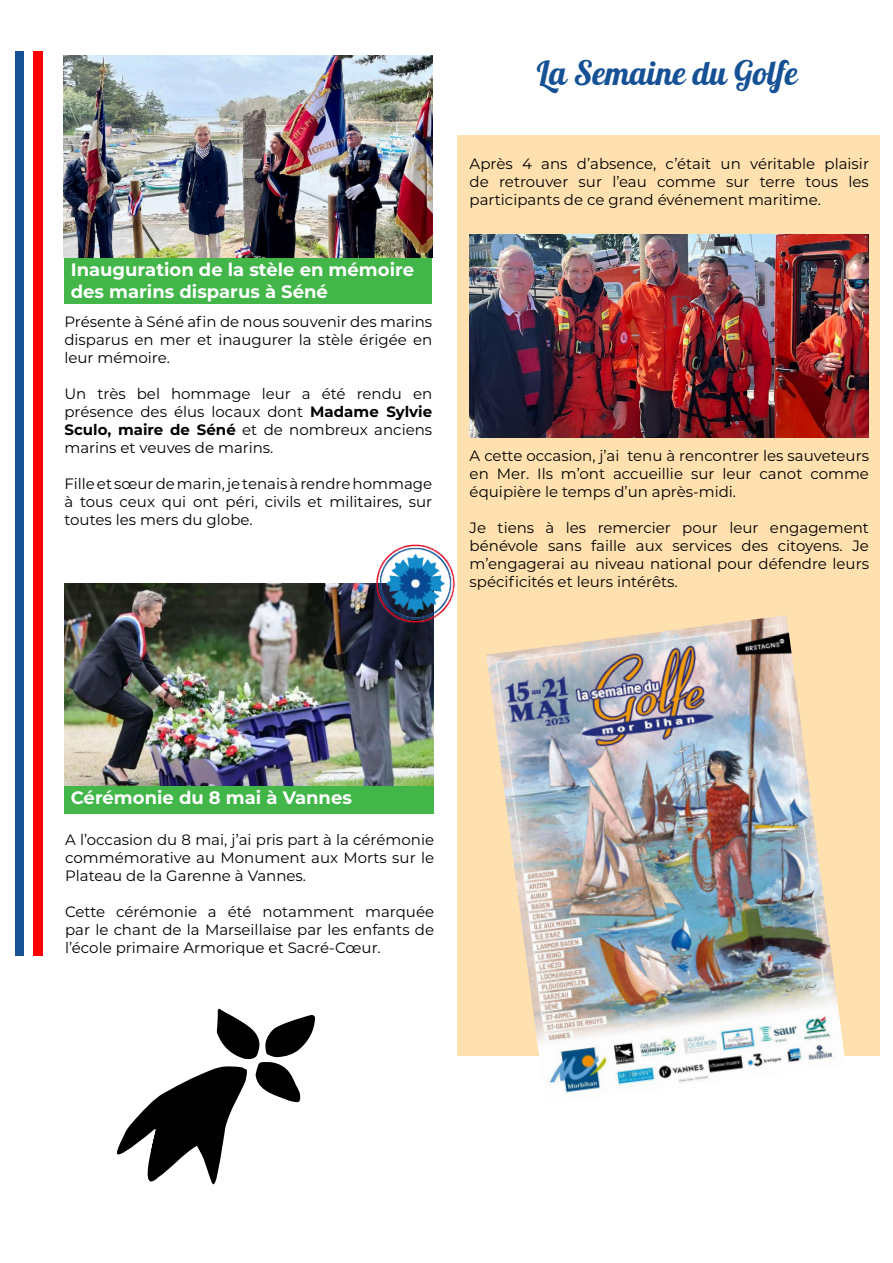
<style>
.page{position:relative;width:893px;height:1263px;background:#fff}
.page>*{position:absolute;margin:0;border:0;box-sizing:border-box;transform-origin:0 0}
.t1{font:33px "Pattaya";color:#155194}
.t2{font:700 18px/21.6px "Montserrat";color:#fff}
.t3{font:15px/18px "Montserrat";color:#000;text-align:justify}
.s1{font-weight:700}
</style>
<div class="page">
<img style="left:64px;top:55px;width:368px;height:203px">
<div style="left:64px;top:258px;width:368px;height:45px;background:#42b649"></div>
<div style="left:64px;top:786px;width:369px;height:28px;background:#42b649"></div>
<img style="left:64px;top:583px;width:369px;height:203px">
<img style="left:376px;top:544px;width:79px;height:78px">
<div style="left:457px;top:135px;width:423px;height:920px;background:#ffe1af"></div>
<svg style="left:15px;top:52px;width:27px;height:904px"></svg>
<img style="left:486px;top:615px;width:360px;height:479px">
<svg style="left:117px;top:1009px;width:198px;height:175px"></svg>
<img style="left:470px;top:235px;width:399px;height:202px">
<p class="t2" style="left:71px;top:258px;width:345px">Inauguration de la stèle en mémoire des marins disparus à Séné</p>
<p class="t3" style="left:64px;top:312px;width:369px">Présente à Séné afin de nous souvenir des marins disparus en mer et inaugurer la stèle érigée en leur mémoire.</p>
<p class="t3" style="left:64px;top:384px;width:369px">Un très bel hommage leur a été rendu en présence des élus locaux dont <span class="s1">Madame Sylvie Sculo, maire de Séné</span> et de nombreux anciens marins et veuves de marins.</p>
<p class="t3" style="left:64px;top:474px;width:369px">Fille et sœur de marin, je tenais à rendre hommage à tous ceux qui ont péri, civils et militaires, sur toutes les mers du globe.</p>
<p class="t1" style="left:537px;top:52px;width:262px">La Semaine du Golfe</p>
<p class="t3" style="left:470px;top:154px;width:401px">Après 4 ans d’absence, c’était un véritable plaisir de retrouver sur l’eau comme sur terre tous les participants de ce grand événement maritime.</p>
<p class="t3" style="left:470px;top:447px;width:401px">A cette occasion, j’ai tenu à rencontrer les sauveteurs en Mer. Ils m’ont accueillie sur leur canot comme équipière le temps d’un après-midi.</p>
<p class="t3" style="left:470px;top:519px;width:401px">Je tiens à les remercier pour leur engagement bénévole sans faille aux services des citoyens. Je m’engagerai au niveau national pour défendre leurs spécificités et leurs intérêts.</p>
<p class="t2" style="left:71px;top:786px;width:283px">Cérémonie du 8 mai à Vannes</p>
<p class="t3" style="left:65px;top:830px;width:370px">A l’occasion du 8 mai, j’ai pris part à la cérémonie commémorative au Monument aux Morts sur le Plateau de la Garenne à Vannes.</p>
<p class="t3" style="left:65px;top:902px;width:371px">Cette cérémonie a été notamment marquée par le chant de la Marseillaise par les enfants de l’école primaire Armorique et Sacré-Cœur.</p>
</div>
